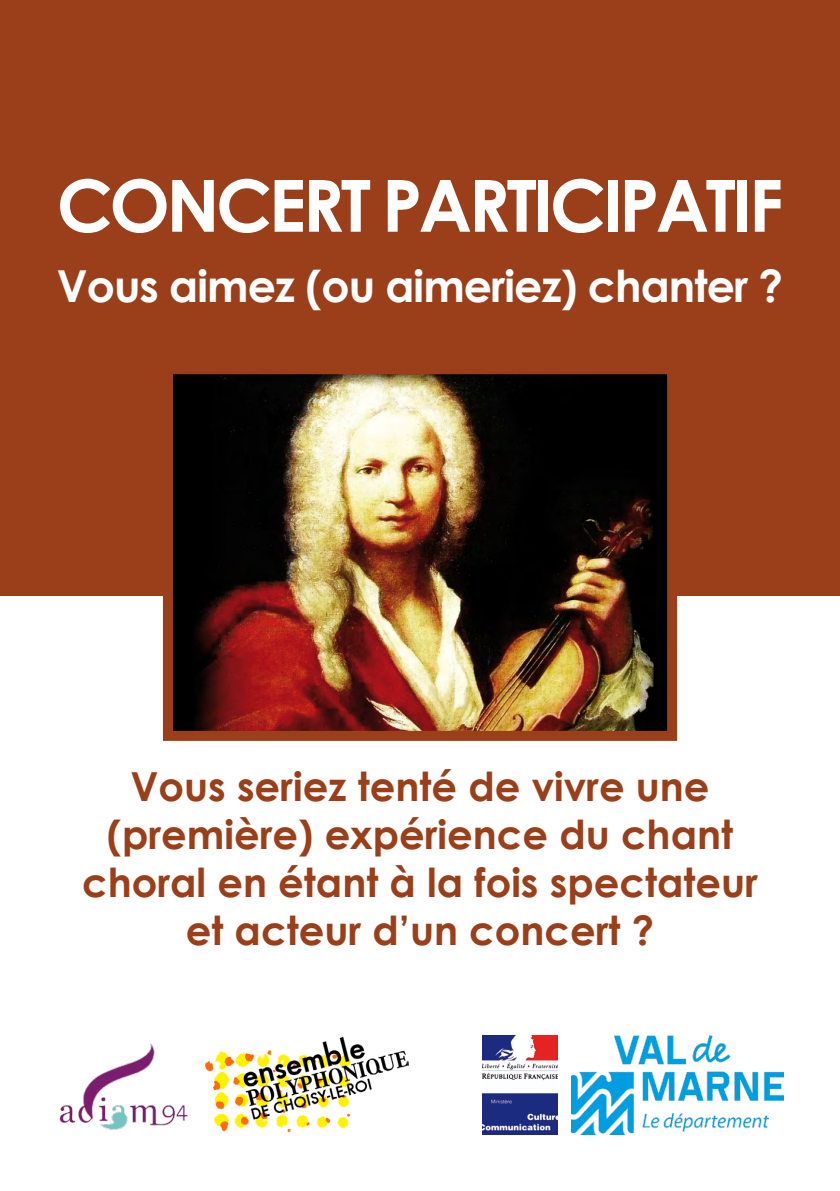
<style>
.page{position:relative;width:840px;height:1191px;background:#fff}
.page>*{position:absolute;margin:0;border:0;box-sizing:border-box;transform-origin:0 0}
.t1{font:700 72px "Century Gothic";letter-spacing:-.05em;color:#fff}
.t2{font:700 44px "Century Gothic";letter-spacing:-.02em;color:#fff}
.t3{font:700 40px/48px "Century Gothic";color:#9b3f1a;text-align:center}
</style>
<div class="page">
<div style="left:0;top:0;width:839px;height:595px;background:#9b3f1a"></div>
<img style="left:59px;top:1043px;width:129px;height:87px">
<img style="left:482px;top:1036px;width:75px;height:98px">
<img style="left:571px;top:1036px;width:211px;height:98px">
<img style="left:174px;top:375px;width:491px;height:355px">
<div style="left:163px;top:364px;width:513px;height:377px;border:10px solid #9b3f1a"></div>
<img style="left:205px;top:1036px;width:203px;height:97px">
<h1 class="t1" style="left:57px;top:160px;width:727px">CONCERT PARTICIPATIF</h1>
<p class="t2" style="left:57px;top:258px;width:727px">Vous aimez (ou aimeriez) chanter ?</p>
<p class="t3" style="left:82px;top:762px;width:677px">Vous seriez tenté de vivre une (première) expérience du chant choral en étant à la fois spectateur et acteur d’un concert ?</p>
</div>
